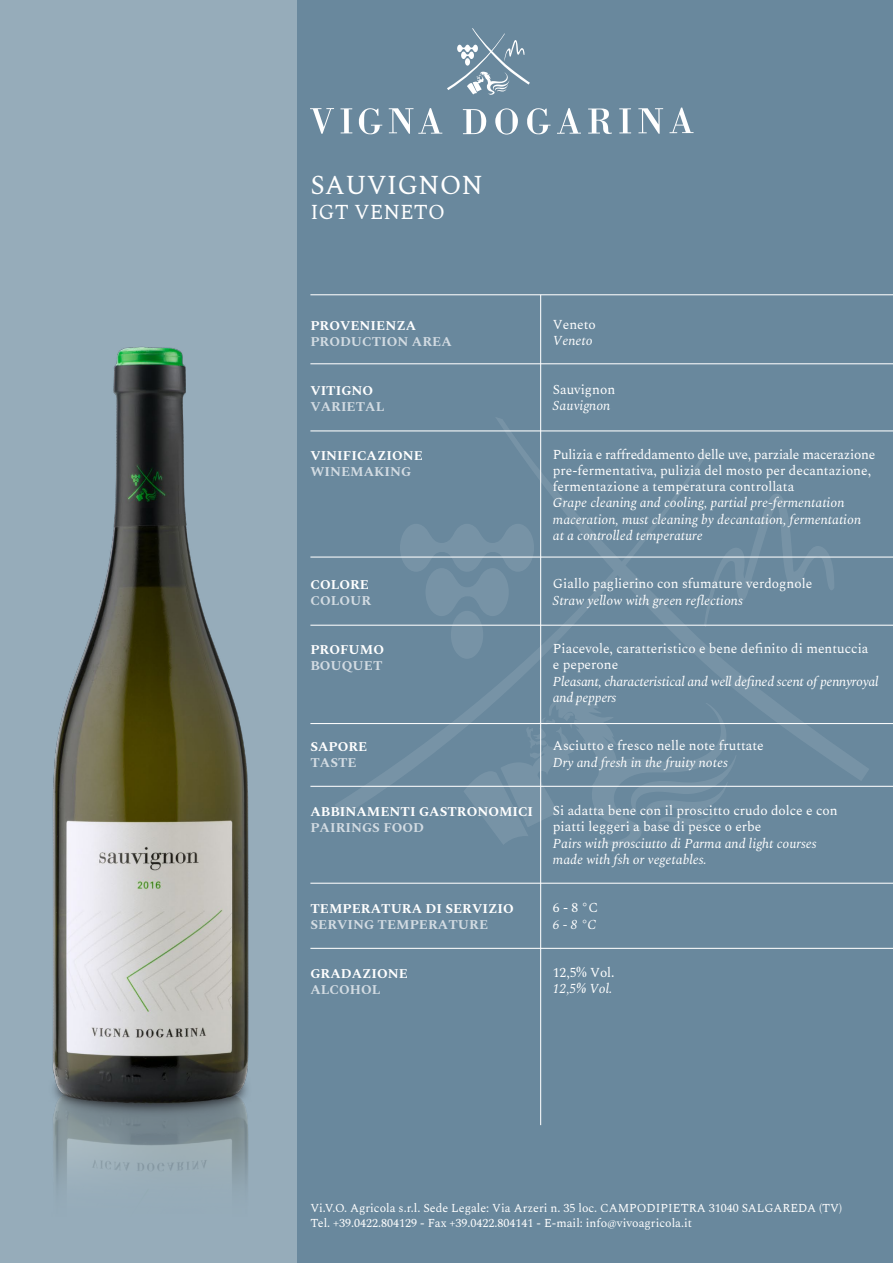
<style>
.page{position:relative;width:893px;height:1263px;background:#fff}
.page>*{position:absolute;margin:0;border:0;box-sizing:border-box;transform-origin:0 0}
.t1{font:27px "Spectral";color:#fff}
.t2{font:21px "Spectral";color:#fff}
.t3{font:13.5px/16.2px "Spectral";color:#fff}
.t4{font:italic 13.5px/16.2px "Spectral";color:#fff}
.t5{font:700 13.5px "Spectral";color:#fff}
.t6{font:700 13.5px "Spectral";color:#d2dbe2}
.t7{font:italic 13.5px/16.2px "Spectral";letter-spacing:-.02em;color:#fff}
.t8{font:12px/14.4px "Spectral";color:#fff}
</style>
<div class="page">
<div style="left:0;top:0;width:299px;height:1263px;background:#96acba"></div>
<img style="left:52px;top:244px;width:246px;height:973px">
<div style="left:298px;top:0;width:595px;height:1263px;background:#69889d"></div>
<svg style="left:447px;top:28px;width:83px;height:67px"></svg>
<svg style="left:495px;top:108px;width:23px;height:27px"></svg>
<svg style="left:588px;top:108px;width:24px;height:26px"></svg>
<svg style="left:463px;top:109px;width:23px;height:25px"></svg>
<svg style="left:638px;top:108px;width:25px;height:26px"></svg>
<svg style="left:527px;top:108px;width:24px;height:27px"></svg>
<svg style="left:669px;top:108px;width:25px;height:25px"></svg>
<svg style="left:557px;top:108px;width:24px;height:26px"></svg>
<svg style="left:619px;top:108px;width:12px;height:25px"></svg>
<svg style="left:389px;top:108px;width:53px;height:26px"></svg>
<svg style="left:359px;top:108px;width:23px;height:27px"></svg>
<svg style="left:310px;top:108px;width:24px;height:26px"></svg>
<svg style="left:340px;top:108px;width:12px;height:25px"></svg>
<svg style="left:483px;top:817px;width:229px;height:30px"></svg>
<svg style="left:335px;top:417px;width:534px;height:400px"></svg>
<hr style="left:310px;top:294px;width:583px;height:1px;background:#fff">
<hr style="left:310px;top:363px;width:583px;height:1px;background:#fff">
<hr style="left:310px;top:556px;width:583px;height:2px;background:#fff">
<hr style="left:310px;top:625px;width:583px;height:1px;background:#fff">
<hr style="left:310px;top:723px;width:583px;height:1px;background:#fff">
<hr style="left:310px;top:786px;width:583px;height:1px;background:#fff">
<hr style="left:310px;top:883px;width:583px;height:1px;background:#fff">
<hr style="left:310px;top:948px;width:583px;height:1px;background:#fff">
<hr style="left:540px;top:295px;width:1px;height:830px;background:#fff">
<hr style="left:310px;top:430px;width:583px;height:1px;background:#fff">
<h1 class="t1" style="left:310px;top:166px;width:174px">SAUVIGNON</h1>
<h2 class="t2" style="left:310px;top:197px;width:136px">IGT VENETO</h2>
<p class="t5" style="left:310px;top:316px;width:107px">PROVENIENZA</p>
<p class="t6" style="left:310px;top:332px;width:143px">PRODUCTION AREA</p>
<p class="t5" style="left:310px;top:380px;width:64px">VITIGNO</p>
<p class="t6" style="left:310px;top:397px;width:76px">VARIETAL</p>
<p class="t5" style="left:310px;top:445px;width:114px">VINIFICAZIONE</p>
<p class="t6" style="left:310px;top:461px;width:102px">WINEMAKING</p>
<p class="t5" style="left:310px;top:575px;width:60px">COLORE</p>
<p class="t6" style="left:310px;top:591px;width:62px">COLOUR</p>
<p class="t5" style="left:310px;top:640px;width:75px">PROFUMO</p>
<p class="t6" style="left:310px;top:656px;width:74px">BOUQUET</p>
<p class="t5" style="left:310px;top:737px;width:59px">SAPORE</p>
<p class="t6" style="left:310px;top:753px;width:48px">TASTE</p>
<p class="t5" style="left:310px;top:802px;width:224px">ABBINAMENTI GASTRONOMICI</p>
<p class="t6" style="left:310px;top:818px;width:115px">PAIRINGS FOOD</p>
<p class="t5" style="left:310px;top:899px;width:205px">TEMPERATURA DI SERVIZIO</p>
<p class="t6" style="left:310px;top:915px;width:179px">SERVING TEMPERATURE</p>
<p class="t5" style="left:310px;top:964px;width:99px">GRADAZIONE</p>
<p class="t6" style="left:310px;top:980px;width:72px">ALCOHOL</p>
<p class="t3" style="left:553px;top:317px;width:44px">Veneto</p>
<p class="t4" style="left:553px;top:333px;width:41px">Veneto</p>
<p class="t3" style="left:553px;top:382px;width:64px">Sauvignon</p>
<p class="t4" style="left:553px;top:398px;width:59px">Sauvignon</p>
<p class="t3" style="left:553px;top:446px;width:324px">Pulizia e raffreddamento delle uve, parziale macerazione pre-fermentativa, pulizia del mosto per decantazione, fermentazione a temperatura controllata</p>
<p class="t4" style="left:553px;top:495px;width:310px">Grape cleaning and cooling, partial pre-fermentation maceration, must cleaning by decantation, fermentation at a controlled temperature</p>
<p class="t3" style="left:553px;top:576px;width:261px">Giallo paglierino con sfumature verdognole</p>
<p class="t4" style="left:553px;top:592px;width:191px">Straw yellow with green reflections</p>
<p class="t3" style="left:553px;top:641px;width:317px">Piacevole, caratteristico e bene definito di mentuccia e peperone</p>
<p class="t7" style="left:553px;top:673px;width:327px">Pleasant, characteristical and well defined scent of pennyroyal and peppers</p>
<p class="t3" style="left:553px;top:738px;width:212px">Asciutto e fresco nelle note fruttate</p>
<p class="t4" style="left:553px;top:754px;width:176px">Dry and fresh in the fruity notes</p>
<p class="t3" style="left:553px;top:803px;width:286px">Si adatta bene con il proscitto crudo dolce e con piatti leggeri a base di pesce o erbe</p>
<p class="t4" style="left:553px;top:835px;width:265px">Pairs with prosciutto di Parma and light courses made with fsh or vegetables.</p>
<p class="t3" style="left:553px;top:900px;width:47px">6 - 8 °C</p>
<p class="t4" style="left:553px;top:916px;width:45px">6 - 8 °C</p>
<p class="t3" style="left:553px;top:965px;width:63px">12,5% Vol.</p>
<p class="t4" style="left:553px;top:981px;width:61px">12,5% Vol.</p>
<p class="t8" style="left:310px;top:1201px;width:533px">Vi.V.O. Agricola s.r.l. Sede Legale: Via Arzeri n. 35 loc. CAMPODIPIETRA 31040 SALGAREDA (TV)<br>Tel. +39.0422.804129 - Fax +39.0422.804141 - E-mail: info@vivoagricola.it</p>
</div>
